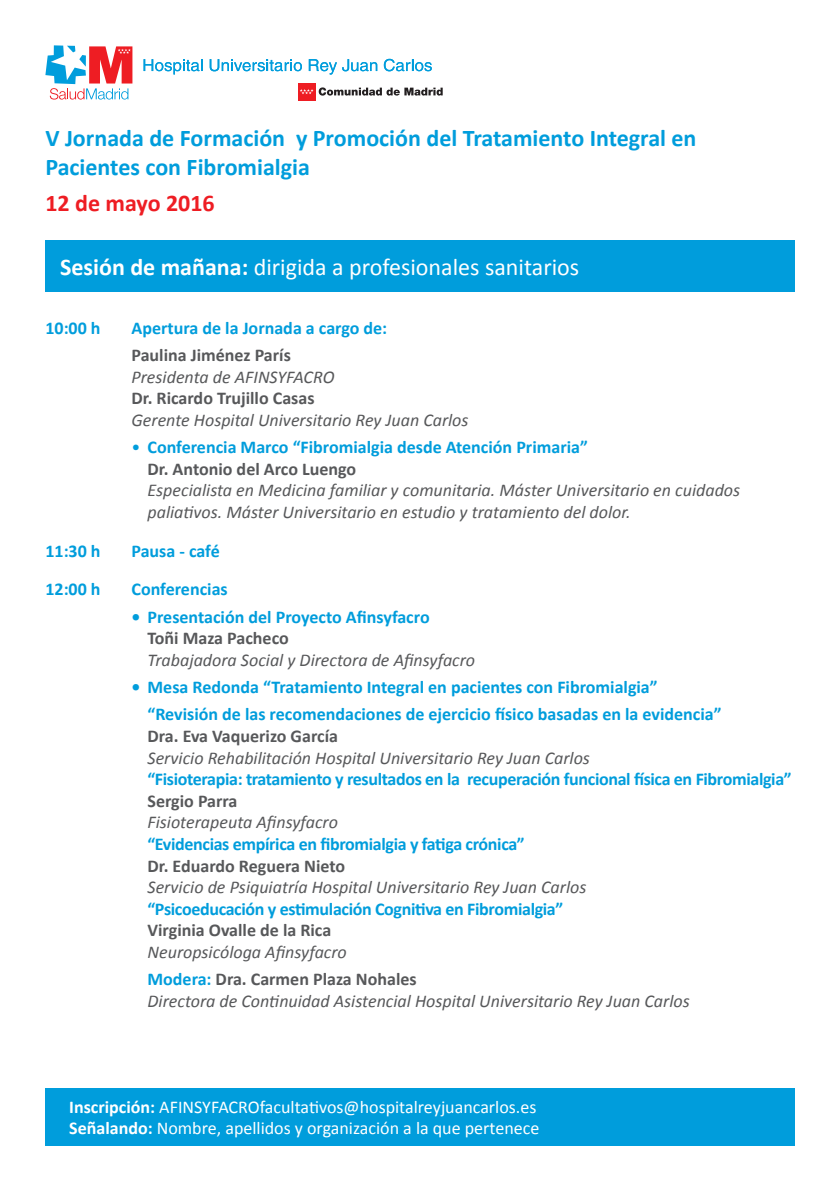
<style>
.page{position:relative;width:840px;height:1191px;background:#fff}
.page>*{position:absolute;margin:0;border:0;box-sizing:border-box;transform-origin:0 0}
.t1{font:700 24px/28.8px "Calibri";color:#009ddc}
.t2{font:24px "Calibri";color:#fff}
.t3{font:700 24px "Calibri";color:#ee1d23}
.t4{font:italic 18px/21.6px "Calibri";color:#57585a}
.t5{font:700 18px "Calibri";letter-spacing:-.01em;color:#009ddc}
.t6{font:18px "Calibri";color:#fff}
.s1{font-weight:700}
.s2{font-weight:700;font-style:normal}
.s3{font-weight:400}
.s4{font-weight:700;font-style:normal;color:#009ddc}
</style>
<div class="page">
<div style="left:45px;top:1087px;width:749px;height:58px;background:#009ddc"></div>
<div style="left:45px;top:240px;width:749px;height:51px;background:#009ddc"></div>
<div style="left:298px;top:83px;width:17px;height:17px;background:#ee1d23"></div>
<svg style="left:300px;top:87px;width:142px;height:9px"></svg>
<svg style="left:45px;top:45px;width:87px;height:55px"></svg>
<svg style="left:143px;top:59px;width:288px;height:16px"></svg>
<p class="t1" style="left:45px;top:124px;width:652px">V Jornada de Formación y Promoción del Tratamiento Integral en<br>Pacientes con Fibromialgia</p>
<p class="t3" style="left:45px;top:187px;width:171px">12 de mayo 2016</p>
<p class="t2" style="left:60px;top:251px;width:520px"><span class="s1">Sesión de mañana:</span> dirigida a profesionales sanitarios</p>
<p class="t5" style="left:45px;top:316px;width:57px">10:00 h</p>
<p class="t5" style="left:131px;top:316px;width:257px">Apertura de la Jornada a cargo de:</p>
<p class="t4" style="left:131px;top:344px;width:204px"><span class="s2">Paulina Jiménez París<br></span>Presidenta de AFINSYFACRO</p>
<p class="t4" style="left:131px;top:387px;width:338px"><span class="s2">Dr. Ricardo Trujillo Casas<br></span>Gerente Hospital Universitario Rey Juan Carlos</p>
<p class="t5" style="left:131px;top:436px;width:457px"><span class="s3">•</span> Conferencia Marco “Fibromialgia desde Atención Primaria”</p>
<p class="t4" style="left:147px;top:457px;width:594px"><span class="s2">Dr. Antonio del Arco Luengo<br></span>Especialista en Medicina familiar y comunitaria. Máster Universitario en cuidados paliativos. Máster Universitario en estudio y tratamiento del dolor.</p>
<p class="t5" style="left:45px;top:539px;width:57px">11:30 h</p>
<p class="t5" style="left:131px;top:539px;width:90px">Pausa - café</p>
<p class="t5" style="left:45px;top:578px;width:57px">12:00 h</p>
<p class="t5" style="left:131px;top:578px;width:98px">Conferencias</p>
<p class="t5" style="left:131px;top:605px;width:299px">• Presentación del Proyecto Afinsyfacro</p>
<p class="t4" style="left:147px;top:626px;width:329px"><span class="s2">Toñi Maza Pacheco<br></span>Trabajadora Social y Directora de Afinsyfacro</p>
<p class="t5" style="left:131px;top:675px;width:527px">• Mesa Redonda “Tratamiento Integral en pacientes con Fibromialgia”</p>
<p class="t5" style="left:147px;top:703px;width:575px">“Revisión de las recomendaciones de ejercicio físico basadas en la evidencia”</p>
<p class="t4" style="left:147px;top:724px;width:443px"><span class="s2">Dra. Eva Vaquerizo García<br></span>Servicio Rehabilitación Hospital Universitario Rey Juan Carlos</p>
<p class="t5" style="left:147px;top:767px;width:645px">“Fisioterapia: tratamiento y resultados en la recuperación funcional física en Fibromialgia”</p>
<p class="t4" style="left:147px;top:789px;width:192px"><span class="s2">Sergio Parra<br></span>Fisioterapeuta Afinsyfacro</p>
<p class="t5" style="left:147px;top:832px;width:378px">“Evidencias empírica en fibromialgia y fatiga crónica”</p>
<p class="t4" style="left:147px;top:854px;width:440px"><span class="s2">Dr. Eduardo Reguera Nieto<br></span>Servicio de Psiquiatría Hospital Universitario Rey Juan Carlos</p>
<p class="t5" style="left:147px;top:897px;width:417px">“Psicoeducación y estimulación Cognitiva en Fibromialgia”</p>
<p class="t4" style="left:147px;top:919px;width:201px"><span class="s2">Virginia Ovalle de la Rica<br></span>Neuropsicóloga Afinsyfacro</p>
<p class="t4" style="left:147px;top:967px;width:543px"><span class="s4">Modera:</span> <span class="s2">Dra. Carmen Plaza Nohales<br></span>Directora de Continuidad Asistencial Hospital Universitario Rey Juan Carlos</p>
<p class="t6" style="left:69px;top:1095px;width:468px"><span class="s1">Inscripción:</span> AFINSYFACROfacultativos@hospitalreyjuancarlos.es</p>
<p class="t6" style="left:69px;top:1116px;width:471px"><span class="s1">Señalando:</span> Nombre, apellidos y organización a la que pertenece</p>
</div>
